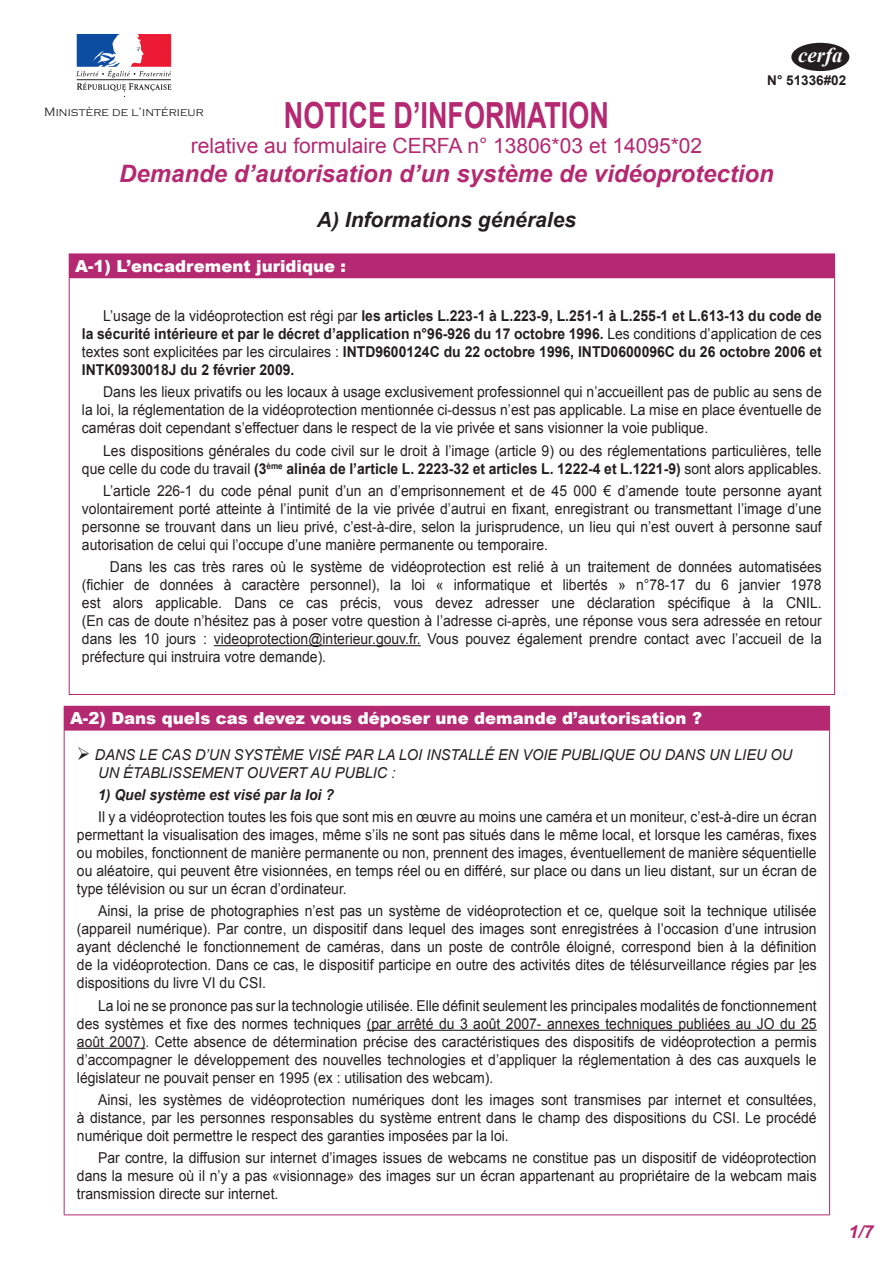
<style>
.page{position:relative;width:893px;height:1263px;background:#fff}
.page>*{position:absolute;margin:0;border:0;box-sizing:border-box;transform-origin:0 0}
.t1{font:700 36px "Arial";color:#b42971;scale:.75 1}
.t2{font:italic 700 24px "Arial";color:#b42971}
.t3{font:21px "Arial";color:#b42971}
.t4{font:italic 700 21px "Arial";color:#231f20}
.t5{font:italic 700 21px "Times New Roman";color:#fff}
.t6{font:italic 700 18px "Arial";color:#b42971}
.t7{font:900 16.5px "Arial";color:#fff}
.t8{font:15px/18px "Arial";color:#231f20;text-align:justify;scale:.93 1}
.t9{font:700 15px/18px "Arial";color:#231f20;text-align:justify;scale:.93 1}
.t10{font:italic 15px/18px "Arial";color:#231f20}
.t11{font:italic 700 15px "Arial";color:#231f20;scale:.93 1}
.t12{font:700 13.5px "Arial";color:#231f20}
.t13{font:300 12.3px "Copperplate Gothic";letter-spacing:.01em;color:#231f20}
.s1{font-weight:400}
.s2{font-weight:700}
</style>
<div class="page">
<div style="left:69px;top:254px;width:766px;height:24px;background:#b42971"></div>
<hr style="left:69px;top:278px;width:1px;height:416px;background:#b42971">
<hr style="left:834px;top:278px;width:1px;height:416px;background:#b42971">
<hr style="left:69px;top:694px;width:766px;height:1px;background:#b42971">
<hr style="left:214px;top:645px;width:207px;height:1px;background:#231f20">
<div style="left:64px;top:706px;width:766px;height:24px;background:#b42971"></div>
<hr style="left:64px;top:730px;width:766px;height:1px;background:#b42971">
<hr style="left:64px;top:730px;width:1px;height:484px;background:#b42971">
<hr style="left:829px;top:730px;width:1px;height:484px;background:#b42971">
<hr style="left:64px;top:1214px;width:766px;height:1px;background:#b42971">
<hr style="left:367px;top:1030px;width:450px;height:1px;background:#231f20">
<hr style="left:77px;top:1048px;width:68px;height:1px;background:#231f20">
<div style="left:791px;top:43px;width:58px;height:28px;background:#231f20;border-radius:50%"></div>
<svg style="left:171px;top:34px;width:1px;height:33px"></svg>
<svg style="left:76px;top:34px;width:95px;height:63px"></svg>
<h3 class="t5" style="left:798px;top:40px;width:46px">cerfa</h3>
<p class="t12" style="left:767px;top:72px;width:80px">N° 51336#02</p>
<h1 class="t1" style="left:284px;top:92px;width:435px">NOTICE D’INFORMATION</h1>
<h3 class="t3" style="left:191px;top:132px;width:513px">relative au formulaire CERFA n° 13806*03 et 14095*02</h3>
<h2 class="t2" style="left:119px;top:158px;width:656px">Demande d’autorisation d’un système de vidéoprotection</h2>
<h3 class="t4" style="left:317px;top:206px;width:261px">A) Informations générales</h3>
<p class="t7" style="left:75px;top:254px;width:272px">A-1) L’encadrement juridique :</p>
<p class="t9" style="left:82px;top:307px;width:797px;text-indent:21px"><span class="s1">L’usage de la vidéoprotection est régi par</span> les articles L.223-1 à L.223-9, L.251-1 à L.255-1 et L.613-13 du code de la sécurité intérieure et par le décret d’application n°96-926 du 17 octobre 1996. <span class="s1">Les conditions d’application de ces textes sont explicitées par les circulaires :</span> INTD9600124C du 22 octobre 1996, INTD0600096C du 26 octobre 2006 et INTK0930018J du 2 février 2009.</p>
<p class="t8" style="left:82px;top:383px;width:797px;text-indent:21px">Dans les lieux privatifs ou les locaux à usage exclusivement professionnel qui n’accueillent pas de public au sens de la loi, la réglementation de la vidéoprotection mentionnée ci-dessus n’est pas applicable. La mise en place éventuelle de caméras doit cependant s’effectuer dans le respect de la vie privée et sans visionner la voie publique.</p>
<p class="t8" style="left:82px;top:441px;width:797px;text-align:right">Les dispositions générales du code civil sur le droit à l’image (article 9) ou des réglementations particulières, telle que celle du code du travail <span class="s2">(3</span><sup>ème</sup> <span class="s2">alinéa de l’article L. 2223-32 et articles L. 1222-4 et L.1221-9)</span> sont alors applicables.</p>
<p class="t8" style="left:82px;top:482px;width:797px;text-indent:21px">L’article 226-1 du code pénal punit d’un an d’emprisonnement et de 45 000 € d’amende toute personne ayant volontairement porté atteinte à l’intimité de la vie privée d’autrui en fixant, enregistrant ou transmettant l’image d’une personne se trouvant dans un lieu privé, c’est-à-dire, selon la jurisprudence, un lieu qui n’est ouvert à personne sauf autorisation de celui qui l’occupe d’une manière permanente ou temporaire.</p>
<p class="t8" style="left:82px;top:558px;width:797px;text-indent:28px">Dans les cas très rares où le système de vidéoprotection est relié à un traitement de données automatisées (fichier de données à caractère personnel), la loi « informatique et libertés » n°78-17 du 6 janvier 1978 est alors applicable. Dans ce cas précis, vous devez adresser une déclaration spécifique à la CNIL. (En cas de doute n’hésitez pas à poser votre question à l’adresse ci-après, une réponse vous sera adressée en retour dans les 10 jours : videoprotection@interieur.gouv.fr. Vous pouvez également prendre contact avec l’accueil de la préfecture qui instruira votre demande).</p>
<p class="t13" style="left:44px;top:105px;width:161px">Ministère de l’intérieur</p>
<p class="t7" style="left:70px;top:706px;width:633px">A-2) Dans quels cas devez vous déposer une demande d’autorisation ?</p>
<p class="t10" style="left:98px;top:746px;width:696px;text-indent:-21px">➢ DANS LE CAS D’UN SYSTÈME VISÉ PAR LA LOI INSTALLÉ EN VOIE PUBLIQUE OU DANS UN LIEU OU<br>UN ÉTABLISSEMENT OUVERT AU PUBLIC :</p>
<p class="t11" style="left:98px;top:785px;width:255px">1) Quel système est visé par la loi ?</p>
<p class="t8" style="left:77px;top:808px;width:797px;text-indent:21px">Il y a vidéoprotection toutes les fois que sont mis en œuvre au moins une caméra et un moniteur, c’est-à-dire un écran permettant la visualisation des images, même s’ils ne sont pas situés dans le même local, et lorsque les caméras, fixes ou mobiles, fonctionnent de manière permanente ou non, prennent des images, éventuellement de manière séquentielle ou aléatoire, qui peuvent être visionnées, en temps réel ou en différé, sur place ou dans un lieu distant, sur un écran de type télévision ou sur un écran d’ordinateur.</p>
<p class="t8" style="left:77px;top:902px;width:797px;text-indent:21px">Ainsi, la prise de photographies n’est pas un système de vidéoprotection et ce, quelque soit la technique utilisée (appareil numérique). Par contre, un dispositif dans lequel des images sont enregistrées à l’occasion d’une intrusion ayant déclenché le fonctionnement de caméras, dans un poste de contrôle éloigné, correspond bien à la définition de la vidéoprotection. Dans ce cas, le dispositif participe en outre des activités dites de télésurveillance régies par les dispositions du livre VI du CSI.</p>
<p class="t8" style="left:77px;top:996px;width:797px;text-indent:21px">La loi ne se prononce pas sur la technologie utilisée. Elle définit seulement les principales modalités de fonctionnement des systèmes et fixe des normes techniques (par arrêté du 3 août 2007- annexes techniques publiées au JO du 25 août 2007). Cette absence de détermination précise des caractéristiques des dispositifs de vidéoprotection a permis d’accompagner le développement des nouvelles technologies et d’appliquer la réglementation à des cas auxquels le législateur ne pouvait penser en 1995 (ex : utilisation des webcam).</p>
<p class="t8" style="left:77px;top:1091px;width:797px;text-indent:21px">Ainsi, les systèmes de vidéoprotection numériques dont les images sont transmises par internet et consultées, à distance, par les personnes responsables du système entrent dans le champ des dispositions du CSI. Le procédé numérique doit permettre le respect des garanties imposées par la loi.</p>
<p class="t8" style="left:77px;top:1149px;width:797px;text-indent:21px">Par contre, la diffusion sur internet d’images issues de webcams ne constitue pas un dispositif de vidéoprotection dans la mesure où il n’y a pas «visionnage» des images sur un écran appartenant au propriétaire de la webcam mais transmission directe sur internet.</p>
<p class="t6" style="left:849px;top:1219px;width:27px">1/7</p>
</div>
